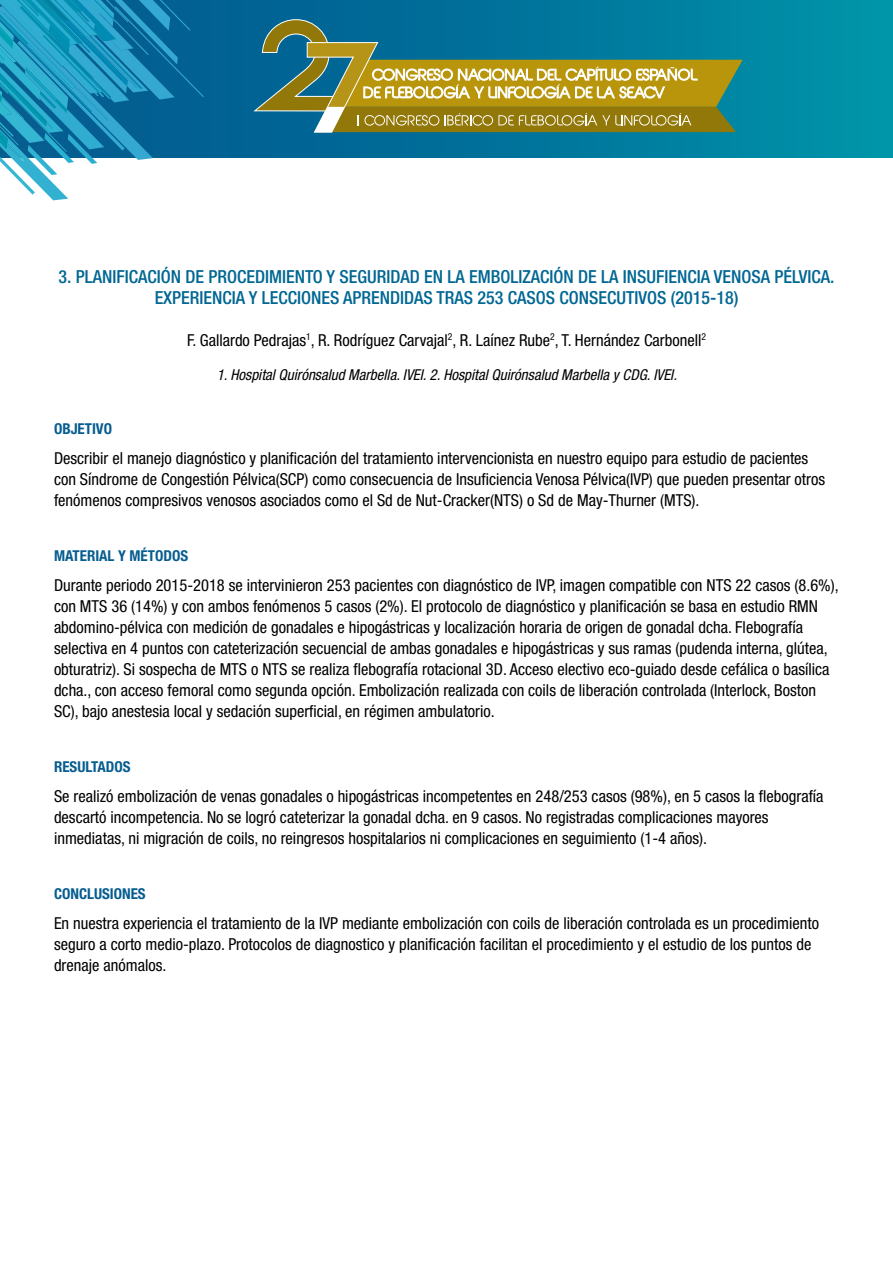
<style>
.page{position:relative;width:893px;height:1263px;background:#fff}
.page>*{position:absolute;margin:0;border:0;box-sizing:border-box;transform-origin:0 0}
.t1{font:500 condensed 18px/21px "Helvetica Neue LT Std";color:#006793;text-align:center}
.t2{font:condensed 16.5px/21px "Helvetica Neue LT Std";color:#000}
.t3{font:italic condensed 15px "Helvetica Neue LT Std";color:#000}
.t4{font:700 condensed 15px "Helvetica Neue LT Std";color:#065d90}
</style>
<div class="page">
<svg style="left:204px;top:0;width:689px;height:158px;background:#007c9e"></svg>
<svg style="left:254px;top:19px;width:489px;height:113px;background:#6b8b5e"></svg>
<svg style="left:0;top:0;width:204px;height:200px"></svg>
<p class="t1" style="left:59px;top:266px;width:777px">3. PLANIFICACIÓN DE PROCEDIMIENTO Y SEGURIDAD EN LA EMBOLIZACIÓN DE LA INSUFIENCIA VENOSA PÉLVICA.<br>EXPERIENCIA Y LECCIONES APRENDIDAS TRAS 253 CASOS CONSECUTIVOS (2015-18)</p>
<p class="t2" style="left:187px;top:329px;width:520px">F. Gallardo Pedrajas<sup>1</sup>, R. Rodríguez Carvajal<sup>2</sup>, R. Laínez Rube<sup>2</sup>, T. Hernández Carbonell<sup>2</sup></p>
<p class="t3" style="left:217px;top:366px;width:462px">1. Hospital Quirónsalud Marbella. IVEI. 2. Hospital Quirónsalud Marbella y CDG. IVEI.</p>
<p class="t4" style="left:54px;top:420px;width:60px">OBJETIVO</p>
<p class="t2" style="left:54px;top:447px;width:773px">Describir el manejo diagnóstico y planificación del tratamiento intervencionista en nuestro equipo para estudio de pacientes con Síndrome de Congestión Pélvica(SCP) como consecuencia de Insuficiencia Venosa Pélvica(IVP) que pueden presentar otros fenómenos compresivos venosos asociados como el Sd de Nut-Cracker(NTS) o Sd de May-Thurner (MTS).</p>
<p class="t4" style="left:54px;top:547px;width:136px">MATERIAL Y MÉTODOS</p>
<p class="t2" style="left:54px;top:574px;width:786px">Durante periodo 2015-2018 se intervinieron 253 pacientes con diagnóstico de IVP, imagen compatible con NTS 22 casos (8.6%), con MTS 36 (14%) y con ambos fenómenos 5 casos (2%). El protocolo de diagnóstico y planificación se basa en estudio RMN abdomino-pélvica con medición de gonadales e hipogástricas y localización horaria de origen de gonadal dcha. Flebografía selectiva en 4 puntos con cateterización secuencial de ambas gonadales e hipogástricas y sus ramas (pudenda interna, glútea, obturatriz). Si sospecha de MTS o NTS se realiza flebografía rotacional 3D. Acceso electivo eco-guiado desde cefálica o basílica dcha., con acceso femoral como segunda opción. Embolización realizada con coils de liberación controlada (Interlock, Boston SC), bajo anestesia local y sedación superficial, en régimen ambulatorio.</p>
<p class="t4" style="left:54px;top:758px;width:78px">RESULTADOS</p>
<p class="t2" style="left:54px;top:785px;width:771px">Se realizó embolización de venas gonadales o hipogástricas incompetentes en 248/253 casos (98%), en 5 casos la flebografía descartó incompetencia. No se logró cateterizar la gonadal dcha. en 9 casos. No registradas complicaciones mayores inmediatas, ni migración de coils, no reingresos hospitalarios ni complicaciones en seguimiento (1-4 años).</p>
<p class="t4" style="left:54px;top:885px;width:93px">CONCLUSIONES</p>
<p class="t2" style="left:54px;top:912px;width:767px">En nuestra experiencia el tratamiento de la IVP mediante embolización con coils de liberación controlada es un procedimiento seguro a corto medio-plazo. Protocolos de diagnostico y planificación facilitan el procedimiento y el estudio de los puntos de drenaje anómalos.</p>
</div>
